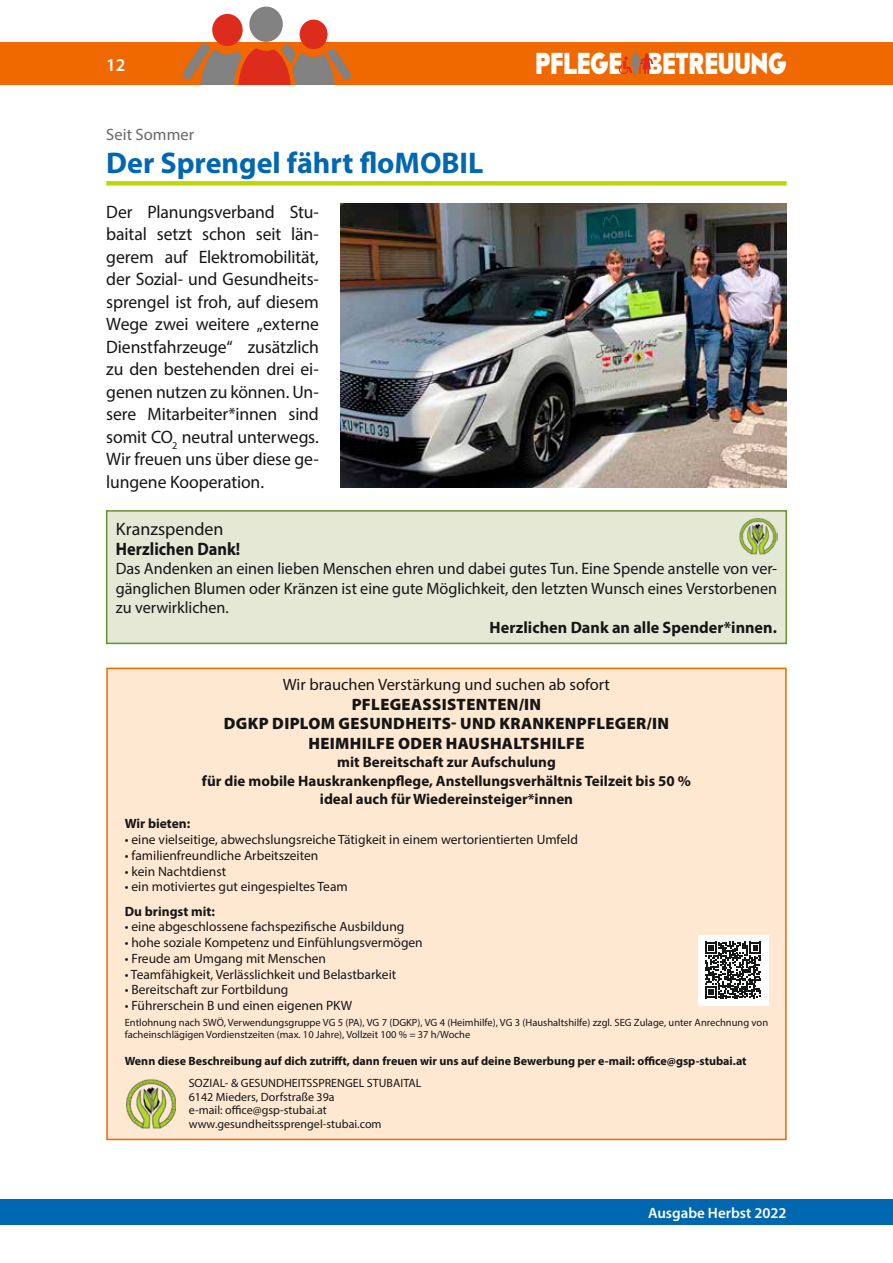
<style>
.page{position:relative;width:893px;height:1263px;background:#fff}
.page>*{position:absolute;margin:0;border:0;box-sizing:border-box;transform-origin:0 0}
.t1{font:900 30.15px "RAINFALL";letter-spacing:-.02em;color:#fff;scale:.8 1}
.t2{font:700 30px "Myriad Pro";color:#0067b0}
.t3{font:18px/22.5px "Myriad Pro";letter-spacing:-.005em;color:#151616;text-align:justify}
.t4{font:700 18px "Myriad Pro";color:#151616;scale:.91 1}
.t5{font:600 18px "Myriad Pro";color:#fff}
.t6{font:16.5px/19.5px "Myriad Pro";color:#151616;text-align:justify}
.t7{font:900 16.5px/19.5px "Myriad Pro";letter-spacing:.02em;color:#151616;text-align:center}
.t8{font:700 16.5px "Myriad Pro";color:#151616}
.t9{font:16.5px "Myriad Pro";color:#686868}
.t10{font:700 15px/19.5px "Myriad Pro";color:#151616;text-align:center}
.t11{font:600 15px "Myriad Pro";color:#fff}
.t12{font:13.5px "Myriad Pro";color:#151616}
.t13{font:700 13.5px "Myriad Pro";color:#151616}
.t14{font:12px/13.5px "Myriad Pro";color:#151616}
.t15{font:700 12px "Myriad Pro";color:#151616}
.t16{font:10.5px/12px "Myriad Pro";color:#151616}
</style>
<div class="page">
<div style="left:0;top:1199px;width:893px;height:26px;background:#0067b0"></div>
<div style="left:0;top:43px;width:893px;height:42px;background:#ef6800"></div>
<svg style="left:618px;top:51px;width:35px;height:23px"></svg>
<div style="left:249px;top:7px;width:34px;height:35px;background:#818281;border-radius:50%"></div>
<div style="left:300px;top:20px;width:28px;height:29px;background:#dd2b1c;border-radius:50%"></div>
<div style="left:212px;top:14px;width:31px;height:32px;background:#dd2b1c;border-radius:50%"></div>
<svg style="left:182px;top:44px;width:169px;height:41px"></svg>
<div style="left:106px;top:181px;width:681px;height:5px;background:#bcd800"></div>
<img style="left:340px;top:203px;width:447px;height:285px">
<div style="left:107px;top:668px;width:679px;height:471px;background:#ffe8d2"></div>
<div style="left:106px;top:668px;width:681px;height:472px;border:2px solid #ef6800"></div>
<img style="left:126px;top:1079px;width:50px;height:50px">
<div style="left:698px;top:935px;width:70px;height:70px;background:#fff"></div>
<svg style="left:705px;top:942px;width:56px;height:56px"></svg>
<div style="left:107px;top:511px;width:679px;height:132px;background:#e5e8d5"></div>
<div style="left:106px;top:510px;width:681px;height:134px;border:2px solid #64922e"></div>
<img style="left:739px;top:518px;width:38px;height:37px">
<h3 class="t5" style="left:106px;top:53px;width:21px">12</h3>
<p class="t9" style="left:106px;top:124px;width:89px">Seit Sommer</p>
<h2 class="t2" style="left:106px;top:143px;width:379px">Der Sprengel fährt floMOBIL</h2>
<p class="t3" style="left:106px;top:200px;width:214px">Der Planungsverband Stu&shy;baital setzt schon seit län&shy;gerem auf Elektromobilität, der Sozial- und Gesundheits&shy;sprengel ist froh, auf diesem Wege zwei weitere „externe Dienstfahrzeuge“ zusätzlich zu den bestehenden drei ei&shy;genen nutzen zu können. Un&shy;sere Mitarbeiter*innen sind somit CO<sub>2</sub> neutral unterwegs.<br>Wir freuen uns über diese ge&shy;lungene Kooperation.</p>
<h1 class="t1" style="left:535px;top:53px;width:316px">PFLEGE BETREUUNG</h1>
<h3 class="t3" style="left:116px;top:517px;width:109px">Kranzspenden</h3>
<h3 class="t4" style="left:116px;top:537px;width:138px">Herzlichen Dank!</h3>
<p class="t6" style="left:116px;top:559px;width:663px">Das Andenken an einen lieben Menschen ehren und dabei gutes Tun. Eine Spende anstelle von ver&shy;gänglichen Blumen oder Kränzen ist eine gute Möglichkeit, den letzten Wunsch eines Verstorbenen zu verwirklichen.</p>
<p class="t8" style="left:490px;top:616px;width:289px">Herzlichen Dank an alle Spender*innen.</p>
<p class="t6" style="left:283px;top:674px;width:329px">Wir brauchen Verstärkung und suchen ab sofort</p>
<p class="t7" style="left:224px;top:693px;width:447px">PFLEGEASSISTENTEN/IN<br>DGKP DIPLOM GESUNDHEITS- UND KRANKENPFLEGER/IN<br>HEIMHILFE ODER HAUSHALTSHILFE</p>
<p class="t10" style="left:202px;top:751px;width:491px">mit Bereitschaft zur Aufschulung<br>für die mobile Hauskrankenpflege, Anstellungsverhältnis Teilzeit bis 50 %</p>
<p class="t10" style="left:320px;top:789px;width:255px">ideal auch für Wiedereinsteiger*innen</p>
<p class="t13" style="left:125px;top:815px;width:67px">Wir bieten:</p>
<p class="t12" style="left:125px;top:831px;width:455px">• eine vielseitige, abwechslungsreiche Tätigkeit in einem wertorientierten Umfeld</p>
<p class="t12" style="left:125px;top:847px;width:195px">• familienfreundliche Arbeitszeiten</p>
<p class="t12" style="left:125px;top:863px;width:103px">• kein Nachtdienst</p>
<p class="t12" style="left:125px;top:878px;width:225px">• ein motiviertes gut eingespieltes Team</p>
<p class="t13" style="left:125px;top:902px;width:92px">Du bringst mit:</p>
<p class="t12" style="left:125px;top:918px;width:281px">• eine abgeschlossene fachspezifische Ausbildung</p>
<p class="t12" style="left:125px;top:934px;width:299px">• hohe soziale Kompetenz und Einfühlungsvermögen</p>
<p class="t12" style="left:125px;top:950px;width:203px">• Freude am Umgang mit Menschen</p>
<p class="t12" style="left:125px;top:966px;width:273px">• Teamfähigkeit, Verlässlichkeit und Belastbarkeit</p>
<p class="t12" style="left:125px;top:981px;width:165px">• Bereitschaft zur Fortbildung</p>
<p class="t12" style="left:125px;top:997px;width:229px">• Führerschein B und einen eigenen PKW</p>
<p class="t16" style="left:125px;top:1017px;width:645px">Entlohnung nach SWÖ, Verwendungsgruppe VG 5 (PA), VG 7 (DGKP), VG 4 (Heimhilfe), VG 3 (Haushaltshilfe) zzgl. SEG Zulage, unter Anrechnung von facheinschlägigen Vordienstzeiten (max. 10 Jahre), Vollzeit 100 % = 37 h/Woche</p>
<p class="t15" style="left:125px;top:1053px;width:623px">Wenn diese Beschreibung auf dich zutrifft, dann freuen wir uns auf deine Bewerbung per e-mail: office@gsp-stubai.at</p>
<p class="t14" style="left:189px;top:1076px;width:234px">SOZIAL- &amp; GESUNDHEITSSPRENGEL STUBAITAL 6142 Mieders, Dorfstraße 39a<br>e-mail: office@gsp-stubai.at www.gesundheitssprengel-stubai.com</p>
<p class="t11" style="left:648px;top:1203px;width:140px">Ausgabe Herbst 2022</p>
</div>
